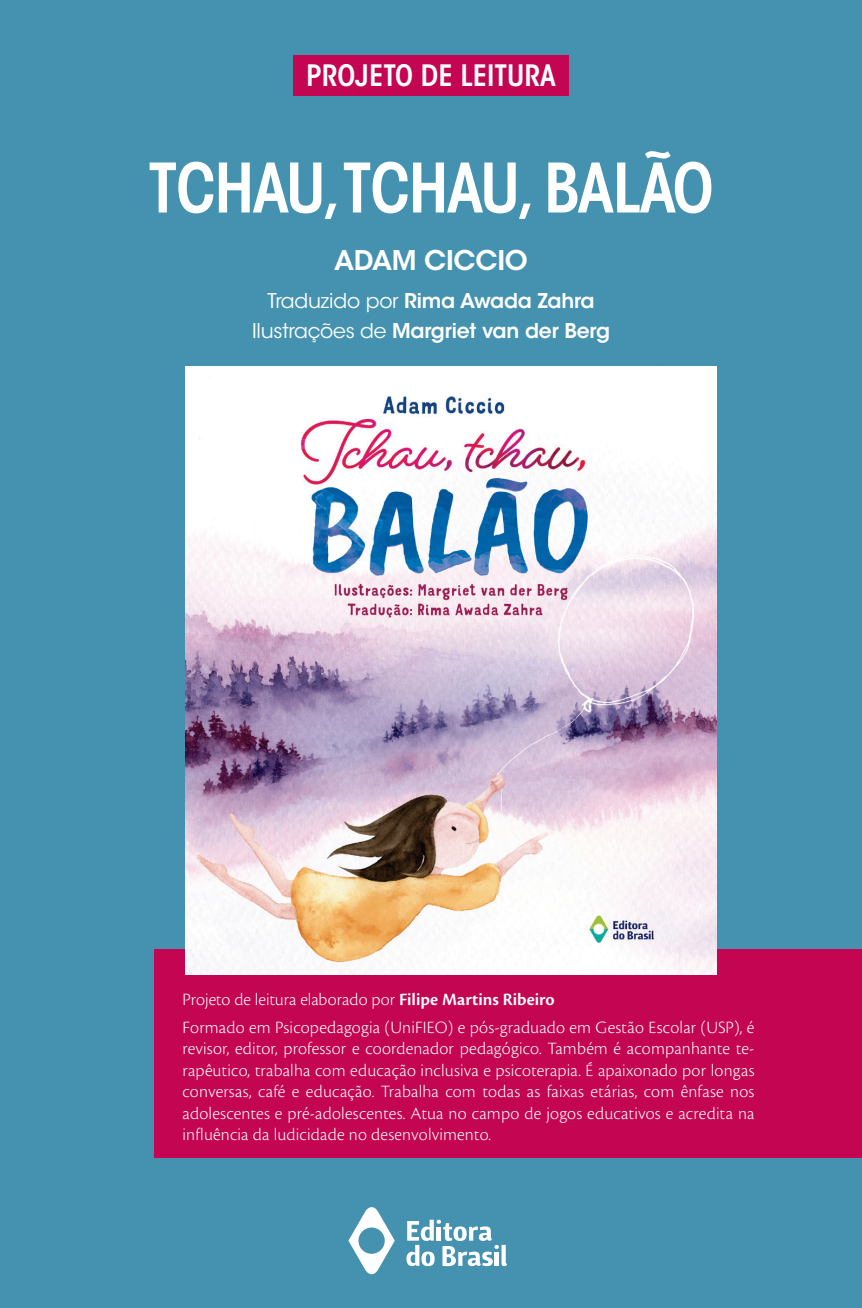
<style>
.page{position:relative;width:862px;height:1308px;background:#fff}
.page>*{position:absolute;margin:0;border:0;box-sizing:border-box;transform-origin:0 0}
.t1{font:600 condensed 67.5px "ITC Avant Garde Std";letter-spacing:-.02em;color:#fff}
.t2{font:600 condensed 29.25px "ITC Avant Garde Std";color:#fff}
.t3{font:600 27px "ITC Avant Garde Std";letter-spacing:-.01em;color:#fff}
.t4{font:600 20.25px/30.8px "ITC Avant Garde Std";letter-spacing:-.01em;color:#fff;text-align:center}
.t5{font:300 18px/21.4px "Cronos Pro";letter-spacing:.01em;color:#fff}
.s1{font-weight:400}
.s2{font-weight:600}
</style>
<div class="page">
<div style="left:0;top:0;width:861px;height:1307px;background:#4492b0"></div>
<div style="left:293px;top:55px;width:275px;height:41px;background:#c30552"></div>
<div style="left:155px;top:949px;width:706px;height:209px;background:#c30552"></div>
<img style="left:186px;top:367px;width:530px;height:608px">
<svg style="left:348px;top:1207px;width:46px;height:68px"></svg>
<svg style="left:406px;top:1219px;width:101px;height:47px"></svg>
<h2 class="t2" style="left:306px;top:57px;width:251px">PROJETO DE LEITURA</h2>
<h1 class="t1" style="left:148px;top:146px;width:567px">TCHAU,TCHAU, BALÃO</h1>
<h3 class="t3" style="left:334px;top:243px;width:195px">ADAM CICCIO</h3>
<p class="t4" style="left:252px;top:285px;width:359px"><span class="s1">Traduzido por</span> Rima Awada Zahra<br><span class="s1">Ilustrações de</span> Margriet van der Berg</p>
<p class="t5" style="left:182px;top:985px;width:573px;line-height:27.7px">Projeto de leitura elaborado por <span class="s2">Filipe Martins Ribeiro<br></span>Formado em Psicopedagogia (UniFIEO) e pós-graduado em Gestão Escolar (USP), é</p>
<p class="t5" style="left:182px;top:1038px;width:573px;text-align:justify">revisor, editor, professor e coordenador pedagógico. Também é acompanhante te&shy;rapêutico, trabalha com educação inclusiva e psicoterapia. É apaixonado por longas conversas, café e educação. Trabalha com todas as faixas etárias, com ênfase nos adolescentes e pré-adolescentes. Atua no campo de jogos educativos e acredita na influência da ludicidade no desenvolvimento.</p>
</div>
